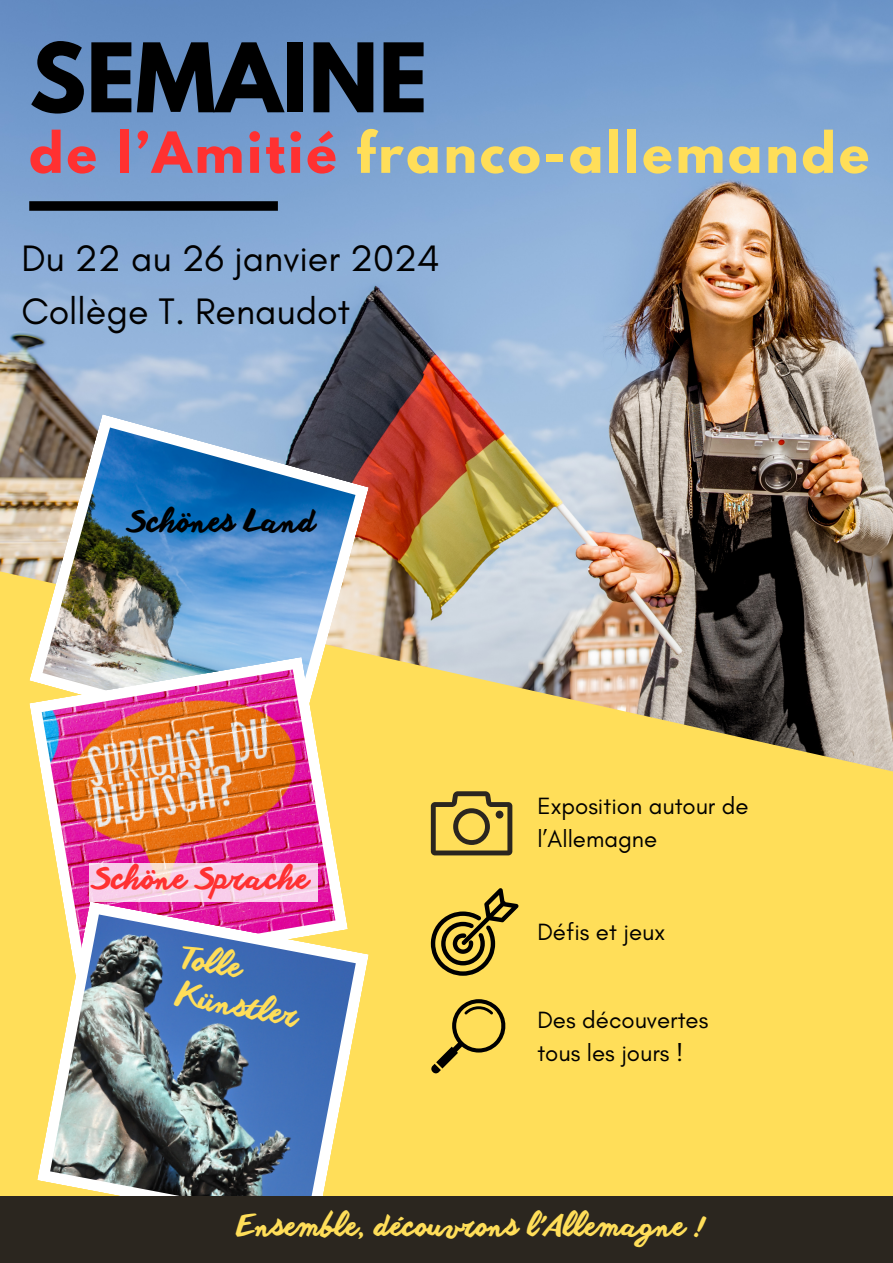
<style>
.page{position:relative;width:893px;height:1263px;background:#ffde59}
.page>*{position:absolute;margin:0;border:0;box-sizing:border-box;transform-origin:0 0}
.t1{font:700 84.82px "League Spartan";color:#000}
.t2{font:700 50.25px "League Spartan";letter-spacing:.06em;color:#ffde59}
.t3{font:37.5px "Glacial Indifference";color:#000}
.t4{font:30px "Anothershabby";color:#ff3131}
.t5{font:30px "Anothershabby";color:#ffde59}
.t6{font:30px "Anothershabby";color:#000}
.t7{font:28.5px "Anothershabby";color:#ffde59}
.t8{font:24px/33.2px "Glacial Indifference";color:#000}
.s1{color:#ff3131}
</style>
<div class="page">
<img style="left:0;top:0;width:893px;height:772px">
<img style="left:29px;top:414px;width:340px;height:340px">
<img style="left:29px;top:657px;width:319px;height:244px">
<img style="left:37px;top:901px;width:332px;height:295px">
<div style="left:0;top:1196px;width:893px;height:67px;background:#2b261f"></div>
<div style="left:29px;top:201px;width:249px;height:10px;background:#000"></div>
<svg style="left:431px;top:791px;width:81px;height:64px"></svg>
<svg style="left:89px;top:863px;width:229px;height:38px;background:#f7d0e7"></svg>
<svg style="left:431px;top:888px;width:87px;height:88px"></svg>
<svg style="left:431px;top:999px;width:75px;height:75px"></svg>
<p class="t1" style="left:29px;top:36px;width:400px">SEMAINE</p>
<p class="t2" style="left:29px;top:128px;width:841px"><span class="s1">de l’Amitié</span> franco-allemande</p>
<p class="t3" style="left:21px;top:236px;width:420px">Du 22 au 26 janvier 2024</p>
<p class="t3" style="left:21px;top:288px;width:330px">Collège T. Renaudot</p>
<p class="t6" style="left:127px;top:505px;width:190px">Schönes Land</p>
<p class="t4" style="left:92px;top:861px;width:218px">Schöne Sprache</p>
<p class="t5" style="left:186px;top:941px;width:60px;rotate:10deg">Tolle</p>
<p class="t5" style="left:180px;top:978px;width:124px;rotate:10deg">Künstler</p>
<p class="t8" style="left:537px;top:789px;width:213px">Exposition autour de l’Allemagne</p>
<p class="t8" style="left:537px;top:915px;width:129px">Défis et jeux</p>
<p class="t8" style="left:537px;top:1003px;width:172px">Des découvertes</p>
<p class="t8" style="left:537px;top:1036px;width:147px">tous les jours !</p>
<p class="t7" style="left:238px;top:1210px;width:469px">Ensemble, découvrons l’Allemagne !</p>
</div>
